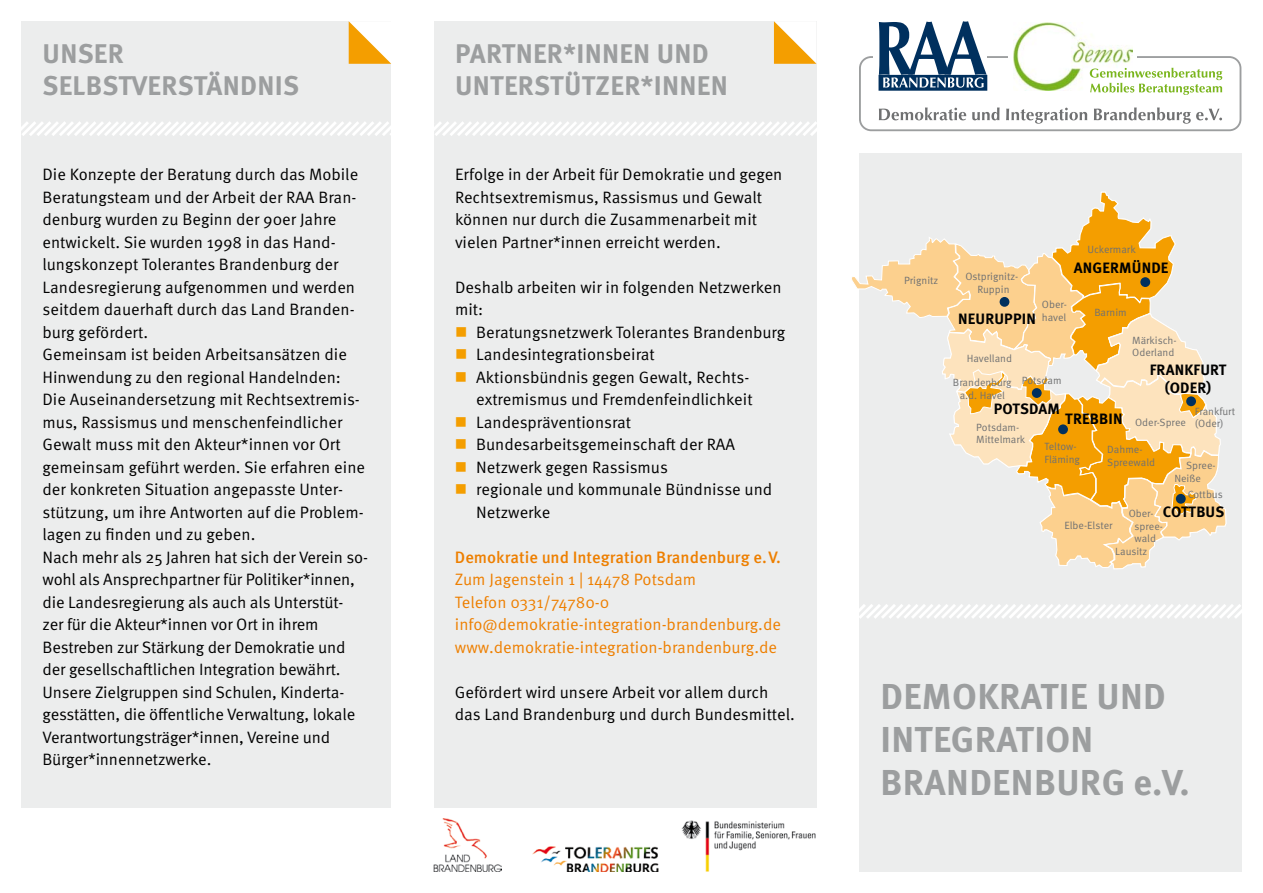
<style>
.page{position:relative;width:1263px;height:893px;background:#fff}
.page>*{position:absolute;margin:0;border:0;box-sizing:border-box;transform-origin:0 0}
.t1{font:700 36px/43.2px "Meta OT";letter-spacing:.01em;color:#9c9e9f}
.t2{font:700 27px/32.4px "Meta OT";letter-spacing:.01em;color:#9c9e9f}
.t3{font:16.5px/22.5px "Meta OT Norm";letter-spacing:-.005em;color:#000}
.t4{font:16.5px/22.5px "Meta OT Norm";color:#ee7f00}
.t5{font:500 16.5px "Meta OT";color:#ee7f00}
.t6{font:700 15px/18px "Meta OT";letter-spacing:.01em;color:#000;text-align:center}
.t7{font:10.5px/12.6px "Meta OT Norm";color:#707172}
</style>
<div class="page">
<div style="left:859px;top:153px;width:383px;height:719px;background:#eceded"></div>
<img style="left:532px;top:846px;width:127px;height:26px">
<img style="left:434px;top:819px;width:68px;height:53px">
<img style="left:681px;top:805px;width:136px;height:67px">
<div style="left:434px;top:21px;width:382px;height:787px;background:#eceded"></div>
<svg style="left:774px;top:21px;width:42px;height:43px;background:#f9ce7f"></svg>
<div style="left:21px;top:21px;width:370px;height:787px;background:#eceded"></div>
<svg style="left:349px;top:21px;width:42px;height:43px;background:#f9ce80"></svg>
<svg style="left:21px;top:118px;width:796px;height:21px"></svg>
<svg style="left:859px;top:21px;width:382px;height:110px"></svg>
<svg style="left:859px;top:604px;width:383px;height:15px"></svg>
<svg style="left:852px;top:192px;width:375px;height:377px"></svg>
<div style="left:999px;top:297px;width:10px;height:10px;background:#00305e;border-radius:50%"></div>
<div style="left:1140px;top:277px;width:10px;height:10px;background:#00305e;border-radius:50%"></div>
<div style="left:1032px;top:388px;width:10px;height:10px;background:#00305e;border-radius:50%"></div>
<div style="left:1058px;top:424px;width:10px;height:10px;background:#00305e;border-radius:50%"></div>
<div style="left:1186px;top:396px;width:10px;height:10px;background:#00305e;border-radius:50%"></div>
<div style="left:1176px;top:494px;width:10px;height:10px;background:#00305e;border-radius:50%"></div>
<h2 class="t2" style="left:43px;top:38px;width:258px">UNSER<br>SELBSTVERSTÄNDNIS</h2>
<p class="t3" style="left:43px;top:163px;width:327px">Die Konzepte der Beratung durch das Mobile Beratungsteam und der Arbeit der RAA Bran&shy;denburg wurden zu Beginn der 90er Jahre entwickelt. Sie wurden 1998 in das Hand&shy;lungskonzept Tolerantes Brandenburg der Landesregierung aufgenommen und werden seitdem dauerhaft durch das Land Branden&shy;burg gefördert.<br>Gemeinsam ist beiden Arbeitsansätzen die Hinwendung zu den regional Handelnden:<br>Die Auseinandersetzung mit Rechtsextremis&shy;mus, Rassismus und menschenfeindlicher Gewalt muss mit den Akteur*innen vor Ort gemeinsam geführt werden. Sie erfahren eine der konkreten Situation angepasste Unter&shy;stützung, um ihre Antworten auf die Problem&shy;lagen zu finden und zu geben.<br>Nach mehr als 25 Jahren hat sich der Verein so&shy;wohl als Ansprechpartner für Politiker*innen, die Landesregierung als auch als Unterstüt&shy;zer für die Akteur*innen vor Ort in ihrem Bestreben zur Stärkung der Demokratie und der gesellschaftlichen Integration bewährt.<br>Unsere Zielgruppen sind Schulen, Kinderta&shy;gesstätten, die öffentliche Verwaltung, lokale Verantwortungsträger*innen, Vereine und Bürger*innennetzwerke.</p>
<h2 class="t2" style="left:455px;top:38px;width:274px">PARTNER*INNEN UND<br>UNTERSTÜTZER*INNEN</h2>
<p class="t3" style="left:455px;top:163px;width:329px">Erfolge in der Arbeit für Demokratie und gegen Rechtsextremismus, Rassismus und Gewalt können nur durch die Zusammenarbeit mit vielen Partner*innen erreicht werden.</p>
<p class="t3" style="left:455px;top:276px;width:328px">Deshalb arbeiten wir in folgenden Netzwerken mit:</p>
<p class="t3" style="left:476px;top:321px;width:311px">Beratungsnetzwerk Tolerantes Brandenburg<br>Landesintegrationsbeirat<br>Aktionsbündnis gegen Gewalt, Rechts&shy;extremismus und Fremdenfeindlichkeit<br>Landespräventionsrat<br>Bundesarbeitsgemeinschaft der RAA<br>Netzwerk gegen Rassismus<br>regionale und kommunale Bündnisse und<br>Netzwerke</p>
<p class="t5" style="left:455px;top:547px;width:328px">Demokratie und Integration Brandenburg e.V.</p>
<p class="t4" style="left:455px;top:569px;width:328px">Zum Jagenstein 1 | 14478 Potsdam<br>Telefon 0331/74780-0 info@demokratie-integration-brandenburg.de www.demokratie-integration-brandenburg.de</p>
<p class="t3" style="left:455px;top:681px;width:342px">Gefördert wird unsere Arbeit vor allem durch das Land Brandenburg und durch Bundesmittel.</p>
<p class="t7" style="left:904px;top:275px;width:36px">Prignitz</p>
<p class="t7" style="left:965px;top:271px;width:54px;text-align:center">Ostprignitz-<br>Ruppin</p>
<p class="t7" style="left:1087px;top:243px;width:50px">Uckermark</p>
<p class="t6" style="left:1074px;top:260px;width:96px">ANGERMÜNDE</p>
<p class="t7" style="left:1042px;top:298px;width:27px">Ober&shy;havel</p>
<p class="t6" style="left:958px;top:310px;width:79px">NEURUPPIN</p>
<p class="t7" style="left:967px;top:352px;width:47px">Havelland</p>
<p class="t7" style="left:953px;top:377px;width:60px;text-align:center">Brandenburg a.d. Havel</p>
<p class="t7" style="left:1022px;top:374px;width:41px">Potsdam</p>
<p class="t7" style="left:1094px;top:306px;width:34px">Barnim</p>
<p class="t7" style="left:1132px;top:334px;width:46px">Märkisch-<br>Oderland</p>
<p class="t6" style="left:1150px;top:361px;width:78px">FRANKFURT (OD ER)</p>
<p class="t6" style="left:994px;top:400px;width:68px">POTSDAM</p>
<p class="t7" style="left:1195px;top:405px;width:42px">Frankfurt (Oder)</p>
<p class="t6" style="left:1065px;top:410px;width:59px">TREBBIN</p>
<p class="t7" style="left:1044px;top:441px;width:37px">Teltow-<br>Fläming</p>
<p class="t7" style="left:1107px;top:444px;width:49px">Dahme-<br>Spreewald</p>
<p class="t7" style="left:1135px;top:416px;width:52px">Oder-Spree</p>
<p class="t7" style="left:976px;top:421px;width:51px">Potsdam-<br>Mittelmark</p>
<p class="t7" style="left:1174px;top:459px;width:43px;text-indent:12px">Spree-<br>Neiße</p>
<p class="t7" style="left:1188px;top:488px;width:36px">Cottbus</p>
<p class="t6" style="left:1163px;top:503px;width:63px">COTTBUS</p>
<p class="t7" style="left:1129px;top:507px;width:27px">Ober-</p>
<p class="t7" style="left:1134px;top:520px;width:30px">spree-</p>
<p class="t7" style="left:1134px;top:533px;width:23px">wald</p>
<p class="t7" style="left:1115px;top:545px;width:34px">Lausitz</p>
<p class="t7" style="left:1064px;top:520px;width:50px">Elbe-Elster</p>
<h1 class="t1" style="left:880px;top:676px;width:311px">DEMOKRATIE UND<br>INTEGRATION<br>BRANDENBURG E.V.</h1>
</div>
